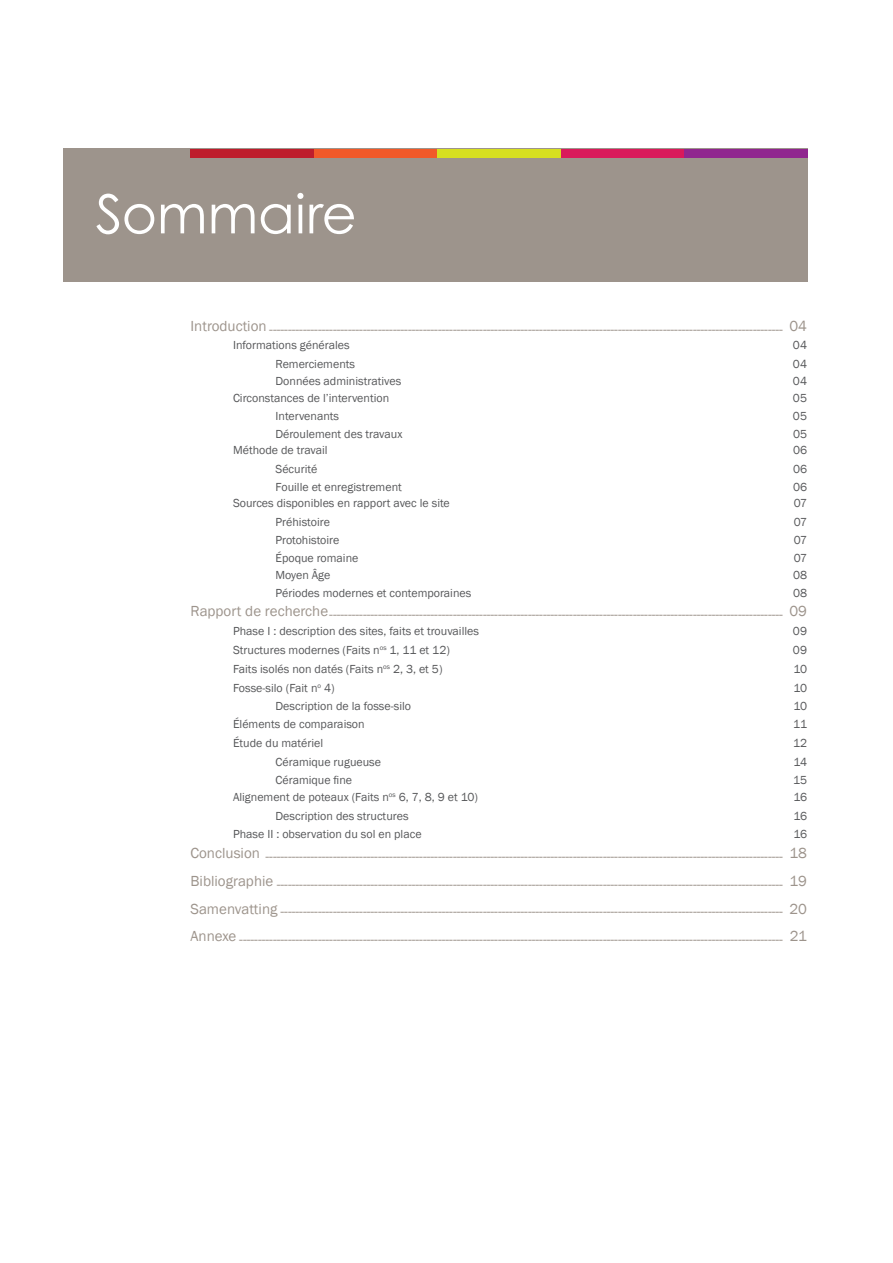
<style>
.page{position:relative;width:893px;height:1263px;background:#fff}
.page>*{position:absolute;margin:0;border:0;box-sizing:border-box;transform-origin:0 0}
.t1{font:54px "Century Gothic";letter-spacing:-.005em;color:#fff}
.t2{font:15px/27.8px "Franklin Gothic";color:#9d948c;text-align:justify}
.t3{font:12px "Franklin Gothic";color:#57585a}
</style>
<div class="page">
<div style="left:64px;top:149px;width:744px;height:133px;background:#9d948c"></div>
<div style="left:190px;top:149px;width:124px;height:8px;background:#be1d2c"></div>
<div style="left:314px;top:149px;width:123px;height:8px;background:#f15929"></div>
<div style="left:437px;top:149px;width:124px;height:8px;background:#d6df21"></div>
<div style="left:561px;top:149px;width:123px;height:8px;background:#d91a5b"></div>
<div style="left:684px;top:149px;width:124px;height:8px;background:#90268f"></div>
<h1 class="t1" style="left:96px;top:176px;width:263px">Sommaire</h1>
<p class="t2" style="left:190px;top:315px;width:618px">Introduction ----------------------------------------------------------------------------------------------------------------------------------------- 04</p>
<p class="t3" style="left:233px;top:337px;width:118px">Informations générales</p>
<p class="t3" style="left:793px;top:337px;width:16px">04</p>
<p class="t3" style="left:276px;top:356px;width:81px">Remerciements</p>
<p class="t3" style="left:793px;top:356px;width:16px">04</p>
<p class="t3" style="left:276px;top:374px;width:127px">Données administratives</p>
<p class="t3" style="left:793px;top:374px;width:16px">04</p>
<p class="t3" style="left:233px;top:390px;width:158px">Circonstances de l’intervention</p>
<p class="t3" style="left:793px;top:390px;width:16px">05</p>
<p class="t3" style="left:276px;top:409px;width:65px">Intervenants</p>
<p class="t3" style="left:793px;top:409px;width:16px">05</p>
<p class="t3" style="left:276px;top:427px;width:128px">Déroulement des travaux</p>
<p class="t3" style="left:793px;top:427px;width:16px">05</p>
<p class="t3" style="left:233px;top:443px;width:96px">Méthode de travail</p>
<p class="t3" style="left:793px;top:443px;width:16px">06</p>
<p class="t3" style="left:276px;top:462px;width:43px">Sécurité</p>
<p class="t3" style="left:793px;top:462px;width:16px">06</p>
<p class="t3" style="left:276px;top:479px;width:128px">Fouille et enregistrement</p>
<p class="t3" style="left:793px;top:479px;width:16px">06</p>
<p class="t3" style="left:233px;top:496px;width:218px">Sources disponibles en rapport avec le site</p>
<p class="t3" style="left:794px;top:496px;width:15px">07</p>
<p class="t3" style="left:276px;top:515px;width:56px">Préhistoire</p>
<p class="t3" style="left:794px;top:515px;width:15px">07</p>
<p class="t3" style="left:276px;top:532px;width:65px">Protohistoire</p>
<p class="t3" style="left:794px;top:532px;width:15px">07</p>
<p class="t3" style="left:276px;top:550px;width:84px">Époque romaine</p>
<p class="t3" style="left:794px;top:550px;width:15px">07</p>
<p class="t3" style="left:276px;top:568px;width:56px">Moyen âge</p>
<p class="t3" style="left:793px;top:568px;width:16px">08</p>
<p class="t3" style="left:276px;top:586px;width:197px">Périodes modernes et contemporaines</p>
<p class="t3" style="left:793px;top:586px;width:16px">08</p>
<p class="t2" style="left:190px;top:600px;width:618px">Rapport de recherche------------------------------------------------------------------------------------------------------------------------- 09</p>
<p class="t3" style="left:233px;top:624px;width:248px">Phase I : description des sites, faits et trouvailles</p>
<p class="t3" style="left:793px;top:624px;width:16px">09</p>
<p class="t3" style="left:233px;top:642px;width:218px">Structures modernes (Faits n<sup>os</sup> 1, 11 et 12)</p>
<p class="t3" style="left:793px;top:642px;width:16px">09</p>
<p class="t3" style="left:233px;top:661px;width:211px">Faits isolés non datés (Faits n<sup>os</sup> 2, 3, et 5)</p>
<p class="t3" style="left:793px;top:661px;width:15px">10</p>
<p class="t3" style="left:233px;top:680px;width:103px">Fosse-silo (Fait n<sup>o</sup> 4)</p>
<p class="t3" style="left:793px;top:680px;width:15px">10</p>
<p class="t3" style="left:276px;top:699px;width:137px">Description de la fosse-silo</p>
<p class="t3" style="left:793px;top:699px;width:15px">10</p>
<p class="t3" style="left:233px;top:717px;width:133px">Éléments de comparaison</p>
<p class="t3" style="left:793px;top:717px;width:15px">11</p>
<p class="t3" style="left:233px;top:735px;width:92px">Étude du matériel</p>
<p class="t3" style="left:793px;top:735px;width:16px">12</p>
<p class="t3" style="left:276px;top:754px;width:107px">Céramique rugueuse</p>
<p class="t3" style="left:793px;top:754px;width:15px">14</p>
<p class="t3" style="left:276px;top:772px;width:78px">Céramique fine</p>
<p class="t3" style="left:793px;top:772px;width:15px">15</p>
<p class="t3" style="left:233px;top:790px;width:247px">Alignement de poteaux (Faits n<sup>os</sup> 6, 7, 8, 9 et 10)</p>
<p class="t3" style="left:793px;top:790px;width:15px">16</p>
<p class="t3" style="left:276px;top:809px;width:135px">Description des structures</p>
<p class="t3" style="left:793px;top:809px;width:15px">16</p>
<p class="t3" style="left:233px;top:826px;width:190px">Phase II : observation du sol en place</p>
<p class="t3" style="left:793px;top:826px;width:15px">16</p>
<p class="t2" style="left:190px;top:842px;width:618px">Conclusion ------------------------------------------------------------------------------------------------------------------------------------------ 18<br>Bibliographie --------------------------------------------------------------------------------------------------------------------------------------- 19<br>Samenvatting -------------------------------------------------------------------------------------------------------------------------------------- 20<br>Annexe ------------------------------------------------------------------------------------------------------------------------------------------------- 21</p>
</div>
